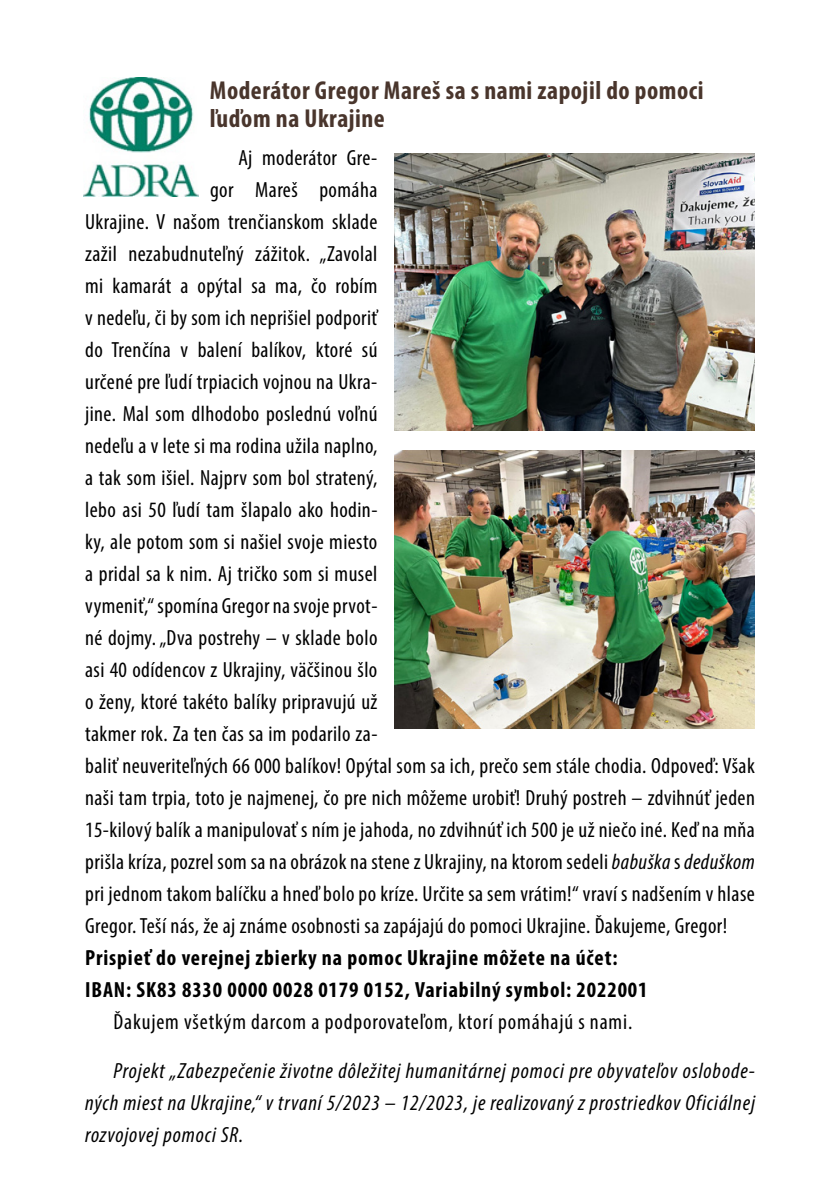
<style>
.page{position:relative;width:840px;height:1191px;background:#fff}
.page>*{position:absolute;margin:0;border:0;box-sizing:border-box;transform-origin:0 0}
.t1{font:700 condensed 26px/28px "Myriad Pro";letter-spacing:.02em;color:#49352c}
.t2{font:condensed 22px "Myriad Pro";letter-spacing:.02em;color:#000}
.t3{font:italic condensed 22px/32px "Myriad Pro";letter-spacing:.04em;color:#000;text-align:justify}
.t4{font:700 condensed 22px/32px "Myriad Pro";letter-spacing:.04em;color:#000}
.t5{font:condensed 22px "Myriad Pro";letter-spacing:.04em;color:#000}
.s1{font-style:italic}
</style>
<div class="page">
<img style="left:83px;top:78px;width:115px;height:118px">
<img style="left:394px;top:153px;width:360px;height:277px">
<img style="left:394px;top:451px;width:360px;height:277px">
<p class="t1" style="left:210px;top:76px;width:494px">Moderátor Gregor Mareš sa s nami zapojil do pomoci ľuďom na Ukrajine</p>
<p class="t2" style="left:238px;top:144px;width:140px">Aj moderátor Gre-</p>
<p class="t2" style="left:210px;top:176px;width:169px">gor Mareš pomáha</p>
<p class="t2" style="left:85px;top:208px;width:293px">Ukrajine. V našom trenčianskom sklade</p>
<p class="t2" style="left:85px;top:240px;width:293px">zažil nezabudnuteľný zážitok. „Zavolal</p>
<p class="t2" style="left:85px;top:272px;width:293px">mi kamarát a opýtal sa ma, čo robím</p>
<p class="t2" style="left:85px;top:304px;width:293px">v nedeľu, či by som ich neprišiel podporiť</p>
<p class="t2" style="left:85px;top:336px;width:294px">do Trenčína v balení balíkov, ktoré sú</p>
<p class="t2" style="left:85px;top:368px;width:293px">určené pre ľudí trpiacich vojnou na Ukra-</p>
<p class="t2" style="left:85px;top:400px;width:294px">jine. Mal som dlhodobo poslednú voľnú</p>
<p class="t2" style="left:85px;top:432px;width:293px">nedeľu a v lete si ma rodina užila naplno,</p>
<p class="t2" style="left:85px;top:464px;width:293px">a tak som išiel. Najprv som bol stratený,</p>
<p class="t2" style="left:85px;top:496px;width:294px">lebo asi 50 ľudí tam šlapalo ako hodin-</p>
<p class="t2" style="left:85px;top:528px;width:293px">ky, ale potom som si našiel svoje miesto</p>
<p class="t2" style="left:85px;top:560px;width:293px">a pridal sa k nim. Aj tričko som si musel</p>
<p class="t2" style="left:85px;top:592px;width:293px">vymeniť,“ spomína Gregor na svoje prvot-</p>
<p class="t2" style="left:85px;top:624px;width:293px">né dojmy. „Dva postrehy – v sklade bolo</p>
<p class="t2" style="left:85px;top:656px;width:293px">asi 40 odídencov z Ukrajiny, väčšinou šlo</p>
<p class="t2" style="left:85px;top:688px;width:294px">o ženy, ktoré takéto balíky pripravujú už</p>
<p class="t2" style="left:85px;top:720px;width:293px">takmer rok. Za ten čas sa im podarilo za-</p>
<p class="t2" style="left:85px;top:752px;width:670px">baliť neuveriteľných 66 000 balíkov! Opýtal som sa ich, prečo sem stále chodia. Odpoveď: Však</p>
<p class="t2" style="left:85px;top:784px;width:671px">naši tam trpia, toto je najmenej, čo pre nich môžeme urobiť! Druhý postreh – zdvihnúť jeden</p>
<p class="t2" style="left:85px;top:816px;width:671px">15-kilový balík a manipulovať s ním je jahoda, no zdvihnúť ich 500 je už niečo iné. Keď na mňa</p>
<p class="t2" style="left:85px;top:848px;width:670px">prišla kríza, pozrel som sa na obrázok na stene z Ukrajiny, na ktorom sedeli <span class="s1">babuška</span> s <span class="s1">deduškom</span></p>
<p class="t2" style="left:85px;top:880px;width:670px">pri jednom takom balíčku a hneď bolo po kríze. Určite sa sem vrátim!“ vraví s nadšením v hlase</p>
<p class="t2" style="left:85px;top:912px;width:643px">Gregor. Teší nás, že aj známe osobnosti sa zapájajú do pomoci Ukrajine. Ďakujeme, Gregor!</p>
<p class="t4" style="left:85px;top:941px;width:563px">Prispieť do verejnej zbierky na pomoc Ukrajine môžete na účet:<br>IBAN: SK83 8330 0000 0028 0179 0152, Variabilný symbol: 2022001</p>
<p class="t5" style="left:113px;top:1008px;width:520px">Ďakujem všetkým darcom a podporovateľom, ktorí pomáhajú s nami.</p>
<p class="t3" style="left:85px;top:1054px;width:671px;text-indent:28px">Projekt „Zabezpečenie životne dôležitej humanitárnej pomoci pre obyvateľov oslobode&shy;ných miest na Ukrajine,“ v trvaní 5/2023 – 12/2023, je realizovaný z prostriedkov Oficiálnej rozvojovej pomoci SR.</p>
</div>
